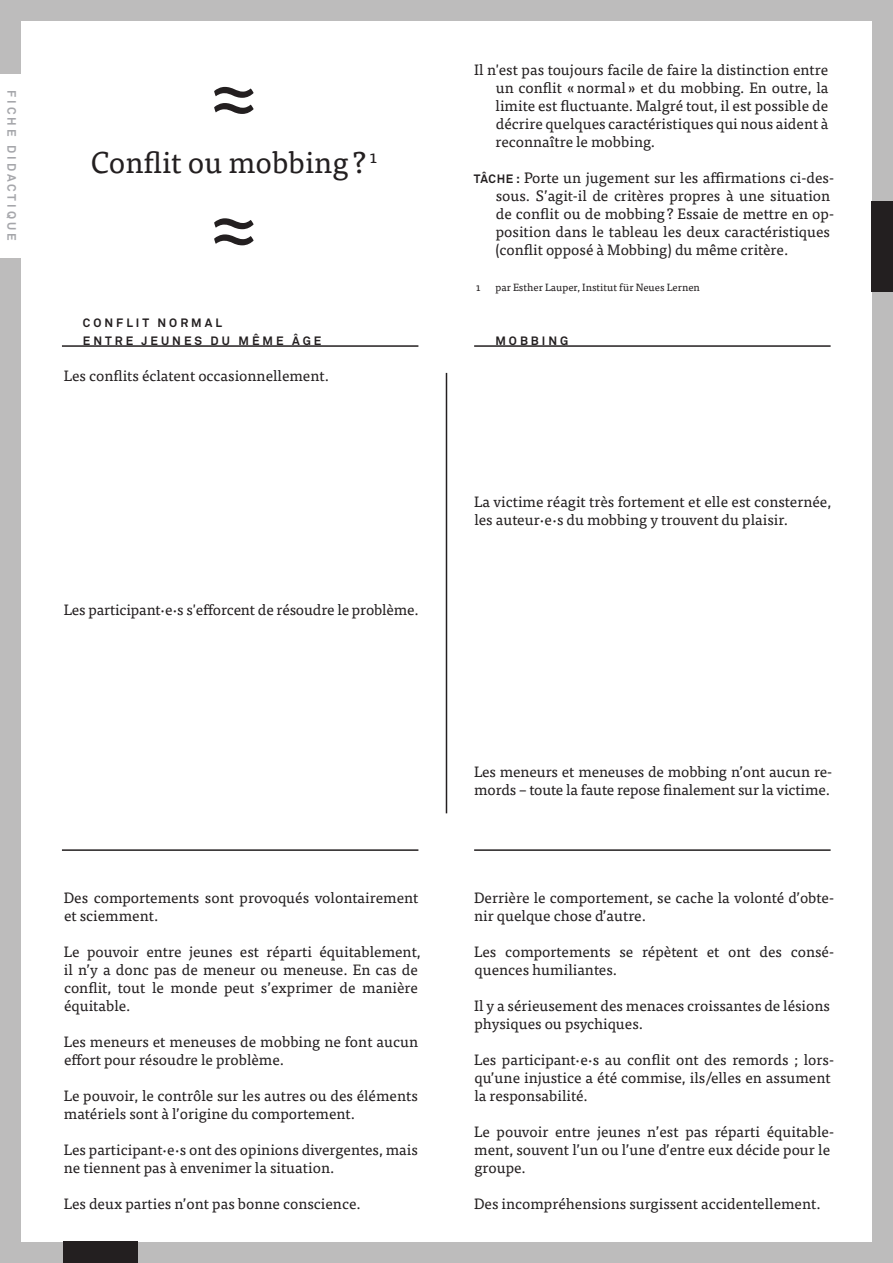
<style>
.page{position:relative;width:893px;height:1263px;background:#fff}
.page>*{position:absolute;margin:0;border:0;box-sizing:border-box;transform-origin:0 0}
.Titel_Blatt{font:30px "Tisa OT";color:#231f20}
.tisa10-ohneEinzug{font:15px/18px "Tisa OT";color:#231f20}
.tisa10-blocksatz-ein{font:15px/18px "Tisa OT";color:#231f20;text-align:justify}
.akkurat-titel-farbig{font:700 12px "Akkurat Std";letter-spacing:.25em;color:#231f20}
.akkurat-titel-farbig-2{font:700 12px "Akkurat Std";letter-spacing:.25em;color:#a5a6aa}
.Titel_Blatt-2{font:10.5px "Tisa OT";color:#231f20}
.s1{font-family:"Akkurat Std";font-weight:700;font-size:12px}
</style>
<div class="page">
<svg style="left:872px;top:0;width:21px;height:1263px;background:#b1b0b0"></svg>
<div style="left:21px;top:1242px;width:851px;height:21px;background:#bdbcbc"></div>
<div style="left:21px;top:0;width:851px;height:21px;background:#bdbcbc"></div>
<div style="left:64px;top:1242px;width:74px;height:21px;background:#231f20"></div>
<div style="left:0;top:259px;width:21px;height:1004px;background:#bdbcbc"></div>
<div style="left:0;top:0;width:21px;height:74px;background:#bdbcbc"></div>
<hr style="left:474px;top:345px;width:357px;height:2px;background:#231f20">
<hr style="left:474px;top:849px;width:357px;height:2px;background:#231f20">
<hr style="left:62px;top:345px;width:356px;height:2px;background:#231f20">
<hr style="left:62px;top:849px;width:356px;height:2px;background:#231f20">
<hr style="left:446px;top:373px;width:1px;height:440px;background:#231f20">
<svg style="left:214px;top:87px;width:40px;height:27px"></svg>
<svg style="left:214px;top:218px;width:40px;height:27px"></svg>
<p class="akkurat-titel-farbig-2" style="left:19px;top:90px;width:152px;rotate:90deg">FICHE DIDACTIQUE</p>
<p class="Titel_Blatt" style="left:91px;top:145px;width:287px">Conflit ou mobbing? <sup>1</sup></p>
<p class="akkurat-titel-farbig" style="left:83px;top:316px;width:141px">CONFLIT NORMAL</p>
<p class="akkurat-titel-farbig" style="left:83px;top:334px;width:240px">ENTRE JEUNES DU MÊME ÂGE</p>
<p class="tisa10-ohneEinzug" style="left:64px;top:367px;width:267px">Les conflits éclatent occasionnellement.</p>
<p class="tisa10-ohneEinzug" style="left:64px;top:601px;width:357px">Les participant·e·s s'efforcent de résoudre le problème.</p>
<p class="tisa10-blocksatz-ein" style="left:495px;top:61px;width:334px;text-indent:-21px">Il n'est pas toujours facile de faire la distinction entre un conflit «normal» et du mobbing. En outre, la limite est fluctuante. Malgré tout, il est possible de décrire quelques caractéristiques qui nous aident à reconnaître le mobbing.</p>
<p class="tisa10-blocksatz-ein" style="left:495px;top:169px;width:340px;text-align:left;text-indent:-21px"><span class="s1">TÂCHE :</span> Porte un jugement sur les affirmations ci-des&shy;sous. S’agit-il de critères propres à une situation de conflit ou de mobbing? Essaie de mettre en op&shy;position dans le tableau les deux caractéristiques (conflit opposé à Mobbing) du même critère.</p>
<p class="Titel_Blatt-2" style="left:476px;top:281px;width:6px">1</p>
<p class="Titel_Blatt-2" style="left:495px;top:281px;width:206px">par Esther Lauper, Institut für Neues Lernen</p>
<p class="akkurat-titel-farbig" style="left:495px;top:334px;width:75px">MOBBING</p>
<p class="tisa10-ohneEinzug" style="left:474px;top:493px;width:358px">La victime réagit très fortement et elle est consternée, les auteur·e·s du mobbing y trouvent du plaisir.</p>
<p class="tisa10-ohneEinzug" style="left:64px;top:889px;width:356px">Des comportements sont provoqués volontairement et sciemment.</p>
<p class="tisa10-ohneEinzug" style="left:64px;top:943px;width:358px">Le pouvoir entre jeunes est réparti équitablement, il n’y a donc pas de meneur ou meneuse. En cas de conflit, tout le monde peut s’exprimer de manière équitable.</p>
<p class="tisa10-ohneEinzug" style="left:64px;top:1033px;width:356px">Les meneurs et meneuses de mobbing ne font aucun effort pour résoudre le problème.</p>
<p class="tisa10-ohneEinzug" style="left:64px;top:1087px;width:355px">Le pouvoir, le contrôle sur les autres ou des éléments matériels sont à l’origine du comportement.</p>
<p class="tisa10-ohneEinzug" style="left:64px;top:1141px;width:355px">Les participant·e·s ont des opinions divergentes, mais ne tiennent pas à envenimer la situation.</p>
<p class="tisa10-ohneEinzug" style="left:64px;top:1195px;width:298px">Les deux parties n’ont pas bonne conscience.</p>
<p class="tisa10-ohneEinzug" style="left:474px;top:763px;width:360px">Les meneurs et meneuses de mobbing n’ont aucun re&shy;mords – toute la faute repose finalement sur la victime.</p>
<p class="tisa10-ohneEinzug" style="left:474px;top:889px;width:361px">Derrière le comportement, se cache la volonté d’obte&shy;nir quelque chose d’autre.</p>
<p class="tisa10-ohneEinzug" style="left:474px;top:943px;width:361px">Les comportements se répètent et ont des consé&shy;quences humiliantes.</p>
<p class="tisa10-ohneEinzug" style="left:474px;top:997px;width:357px">Il y a sérieusement des menaces croissantes de lésions physiques ou psychiques.</p>
<p class="tisa10-ohneEinzug" style="left:474px;top:1051px;width:361px">Les participant·e·s au conflit ont des remords ; lors&shy;qu’une injustice a été commise, ils/elles en assument la responsabilité.</p>
<p class="tisa10-ohneEinzug" style="left:474px;top:1123px;width:361px">Le pouvoir entre jeunes n’est pas réparti équitable&shy;ment, souvent l’un ou l’une d’entre eux décide pour le groupe.</p>
<p class="tisa10-ohneEinzug" style="left:474px;top:1195px;width:348px">Des incompréhensions surgissent accidentellement.</p>
</div>
